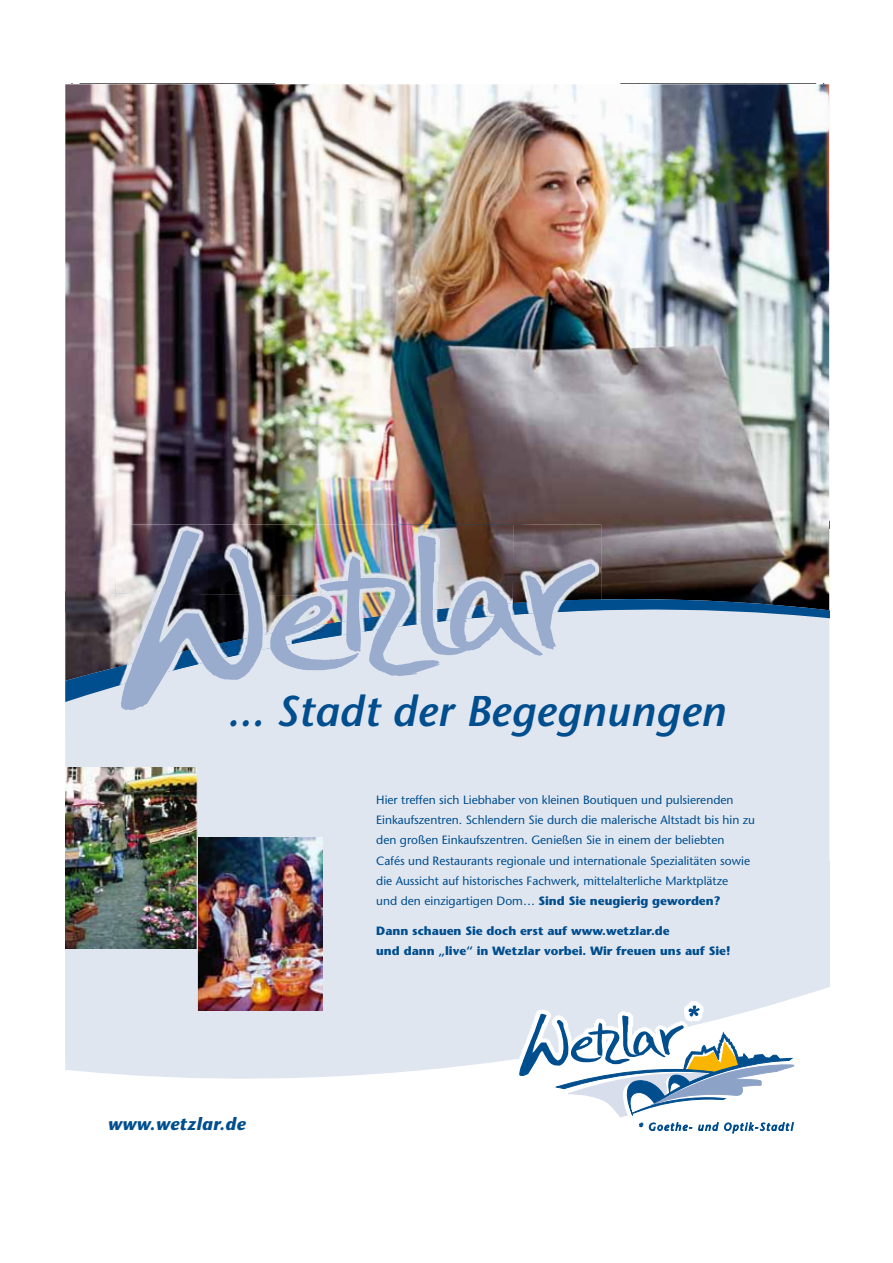
<style>
.page{position:relative;width:893px;height:1263px;background:#fff}
.page>*{position:absolute;margin:0;border:0;box-sizing:border-box;transform-origin:0 0}
.t1{font:italic 600 42.9px "Stone Sans";letter-spacing:.01em;color:#004e8e}
.t2{font:italic 700 17.7px "Stone Sans";letter-spacing:.02em;color:#004e8e}
.t3{font:12px/20.2px "Stone Sans";color:#004e8e}
.t4{font:700 12px/20.2px "Stone Sans";color:#004e8e}
.s1{font-weight:700}
</style>
<div class="page">
<svg style="left:65px;top:954px;width:764px;height:125px;background:#e2e7f0"></svg>
<img style="left:789px;top:1000px;width:11px;height:79px">
<img style="left:513px;top:1059px;width:6px;height:20px">
<img style="left:513px;top:1000px;width:158px;height:59px">
<img style="left:671px;top:1000px;width:118px;height:5px">
<svg style="left:519px;top:1005px;width:275px;height:128px"></svg>
<img style="left:65px;top:84px;width:764px;height:514px">
<div style="left:65px;top:702px;width:764px;height:252px;background:#e0e6f0"></div>
<svg style="left:65px;top:598px;width:764px;height:104px;background:#acb8c7"></svg>
<img style="left:115px;top:525px;width:265px;height:70px">
<img style="left:380px;top:525px;width:132px;height:10px">
<img style="left:512px;top:525px;width:89px;height:74px">
<img style="left:115px;top:593px;width:6px;height:54px">
<img style="left:263px;top:595px;width:7px;height:34px">
<img style="left:263px;top:629px;width:117px;height:51px">
<img style="left:380px;top:676px;width:133px;height:4px">
<div style="left:513px;top:615px;width:88px;height:101px;background:#e0e6f0"></div>
<img style="left:115px;top:686px;width:132px;height:30px">
<div style="left:247px;top:680px;width:266px;height:36px;background:#e0e6f0"></div>
<img style="left:263px;top:630px;width:7px;height:33px">
<img style="left:595px;top:599px;width:6px;height:16px">
<img style="left:115px;top:647px;width:6px;height:39px">
<svg style="left:121px;top:530px;width:142px;height:180px;background:#9096a8"></svg>
<img style="left:270px;top:535px;width:325px;height:141px">
<img style="left:198px;top:838px;width:125px;height:172px">
<img style="left:65px;top:767px;width:132px;height:182px">
<hr style="left:197px;top:752px;width:1px;height:288px;background:#e0e6f0">
<svg style="left:80px;top:84px;width:195px;height:1px"></svg>
<svg style="left:620px;top:84px;width:196px;height:1px"></svg>
<p class="t1" style="left:227px;top:685px;width:500px">... Stadt der Begegnungen</p>
<p class="t2" style="left:108px;top:1113px;width:139px">www.wetzlar.de</p>
<p class="t3" style="left:376px;top:790px;width:380px">Hier treffen sich Liebhaber von kleinen Boutiquen und pulsierenden Einkaufszentren. Schlendern Sie durch die malerische Altstadt bis hin zu den großen Einkaufszentren. Genießen Sie in einem der beliebten Cafés und Restaurants regionale und internationale Spezialitäten sowie die Aussicht auf historisches Fachwerk, mittelalterliche Marktplätze<br>und den einzigartigen Dom… <span class="s1">Sind Sie neugierig geworden?</span></p>
<p class="t4" style="left:376px;top:921px;width:356px">Dann schauen Sie doch erst auf www.wetzlar.de<br>und dann „live“ in Wetzlar vorbei. Wir freuen uns auf Sie!</p>
</div>
